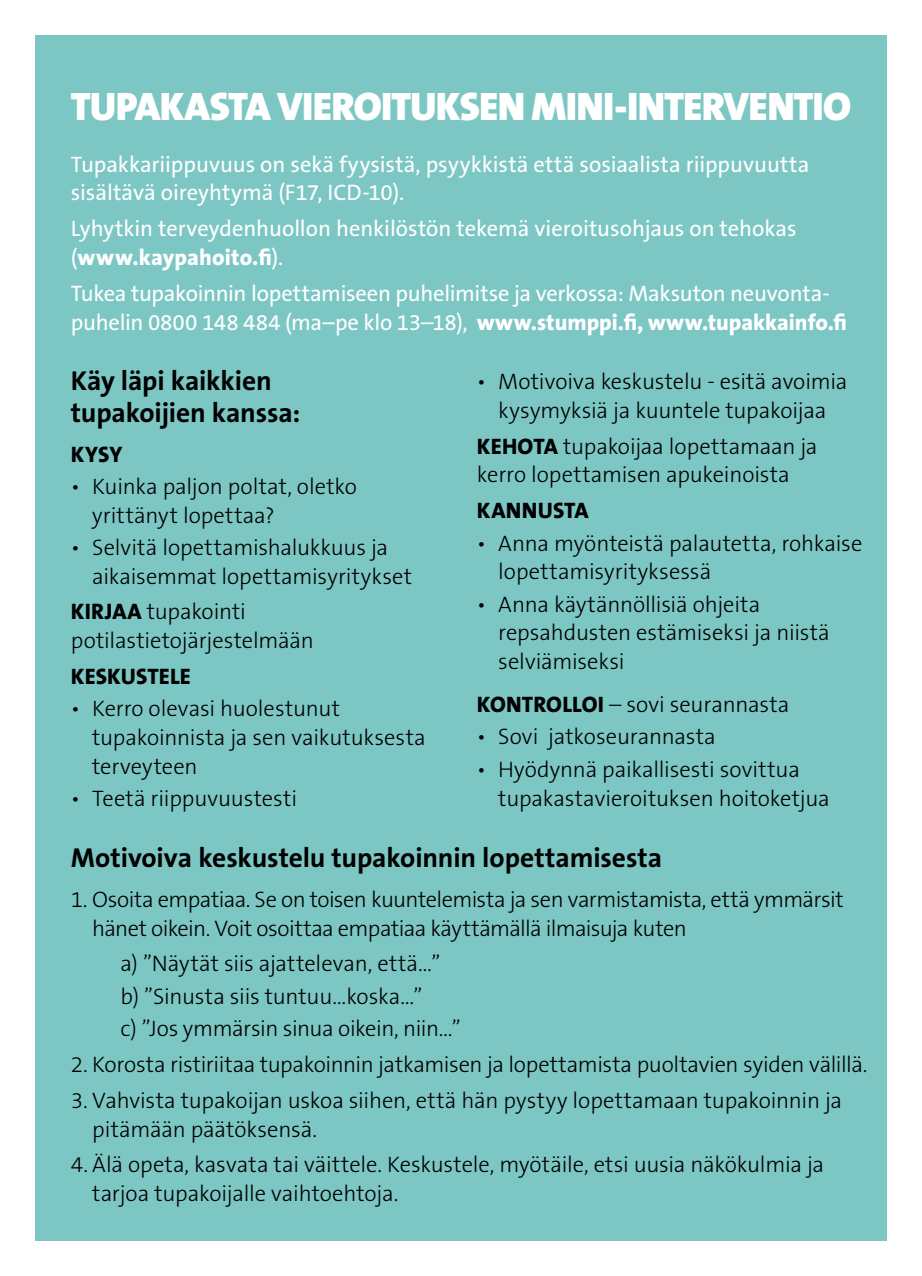
<style>
.page{position:relative;width:922px;height:1276px;background:#fff}
.page>*{position:absolute;margin:0;border:0;box-sizing:border-box;transform-origin:0 0}
.t1{font:900 40px "The Sans B9";letter-spacing:-.02em;color:#fff}
.t2{font:700 27.5px/32.5px "The Sans B7";letter-spacing:-.005em;color:#000}
.t3{font:300 22.5px/28.8px "The Sans B3";letter-spacing:-.01em;color:#000}
.t4{font:22.5px/28.8px "The Sans B5 Plain";letter-spacing:-.005em;color:#fff}
.t5{font:300 22.5px/28.8px "The Sans B3";letter-spacing:-.03em;color:#000}
.t6{font:800 22.5px "The Sans B8";letter-spacing:.005em;color:#000}
.t7{font:800 22.5px "The Sans B8";letter-spacing:.005em;color:#fff}
.s1{font-family:"The Sans B5 Plain";font-weight:400}
.s2{font-family:"The Sans B8";font-weight:800}
</style>
<div class="page">
<div style="left:35px;top:35px;width:851px;height:1205px;background:#7cc7c4"></div>
<h1 class="t1" style="left:71px;top:85px;width:577px">TUPAKASTA VIEROITUKSEN MINI -INTERVENTIO</h1>
<p class="t4" style="left:71px;top:151px;width:739px">Tupakkariippuvuus on sekä fyysistä, psyykkistä että sosiaalista riippuvuutta sisältävä oireyhtymä (F17, ICD-10).</p>
<p class="t4" style="left:71px;top:216px;width:727px">Lyhytkin terveydenhuollon henkilöstön tekemä vieroitusohjaus on tehokas</p>
<p class="t7" style="left:71px;top:245px;width:214px"><span class="s1">(</span>www.kaypahoito.fi<span class="s1">).</span></p>
<p class="t4" style="left:71px;top:280px;width:777px">Tukea tupakoinnin lopettamiseen puhelimitse ja verkossa: Maksuton neuvonta&shy;puhelin 0800 148 484 (ma–pe klo 13–18), <span class="s2">www.stumppi.fi, www.tupakkainfo.fi</span></p>
<p class="t3" style="left:477px;top:368px;width:372px;text-align:center">• Motivoiva keskustelu - esitä avoimia kysymyksiä ja kuuntele tupakoijaa</p>
<p class="t3" style="left:477px;top:433px;width:342px"><span class="s2">KEHOTA</span> tupakoijaa lopettamaan ja kerro lopettamisen apukeinoista</p>
<p class="t6" style="left:477px;top:499px;width:113px">KANNUSTA</p>
<p class="t3" style="left:498px;top:530px;width:365px;text-indent:-21px">• Anna myönteistä palautetta, rohkaise lopettamisyrityksessä</p>
<p class="t3" style="left:498px;top:591px;width:333px;text-indent:-21px">• Anna käytännöllisiä ohjeita repsahdusten estämiseksi ja niistä selviämiseksi</p>
<p class="t3" style="left:477px;top:691px;width:314px"><span class="s2">KONTROLLOI</span> – sovi seurannasta</p>
<p class="t3" style="left:477px;top:724px;width:240px">• Sovi jatkoseurannasta</p>
<p class="t3" style="left:498px;top:756px;width:333px;text-indent:-21px">• Hyödynnä paikallisesti sovittua tupakastavieroituksen hoitoketjua</p>
<p class="t2" style="left:71px;top:843px;width:592px">Motivoiva keskustelu tupakoinnin lopettamisesta</p>
<p class="t5" style="left:92px;top:886px;width:753px;text-indent:-21px">1. Osoita empatiaa. Se on toisen kuuntelemista ja sen varmistamista, että ymmärsit hänet oikein. Voit osoittaa empatiaa käyttämällä ilmaisuja kuten</p>
<p class="t3" style="left:120px;top:949px;width:341px;line-height:32.2px">a) ”Näytät siis ajattelevan, että…” b) ”Sinusta siis tuntuu…koska…”<br>c) ”Jos ymmärsin sinua oikein, niin…”</p>
<p class="t3" style="left:71px;top:1051px;width:798px">2. Korosta ristiriitaa tupakoinnin jatkamisen ja lopettamista puoltavien syiden välillä.</p>
<p class="t3" style="left:92px;top:1087px;width:751px;text-indent:-21px">3. Vahvista tupakoijan uskoa siihen, että hän pystyy lopettamaan tupakoinnin ja pitämään päätöksensä.</p>
<p class="t3" style="left:92px;top:1151px;width:733px;text-indent:-21px">4. Älä opeta, kasvata tai väittele. Keskustele, myötäile, etsi uusia näkökulmia ja tarjoa tupakoijalle vaihtoehtoja.</p>
<p class="t2" style="left:71px;top:365px;width:231px">Käy läpi kaikkien tupakoijien kanssa:</p>
<p class="t6" style="left:71px;top:442px;width:53px">KYSY</p>
<p class="t3" style="left:92px;top:473px;width:266px;text-indent:-21px">• Kuinka paljon poltat, oletko yrittänyt lopettaa?</p>
<p class="t3" style="left:92px;top:534px;width:321px;text-indent:-21px">• Selvitä lopettamishalukkuus ja aikaisemmat lopettamisyritykset</p>
<p class="t3" style="left:71px;top:599px;width:244px"><span class="s2">KIRJAA</span> tupakointi potilastietojärjestelmään</p>
<p class="t6" style="left:71px;top:664px;width:121px">KESKUSTELE</p>
<p class="t3" style="left:92px;top:696px;width:335px;text-indent:-21px">• Kerro olevasi huolestunut tupakoinnista ja sen vaikutuksesta terveyteen</p>
<p class="t3" style="left:71px;top:785px;width:228px">• Teetä riippuvuustesti</p>
</div>
